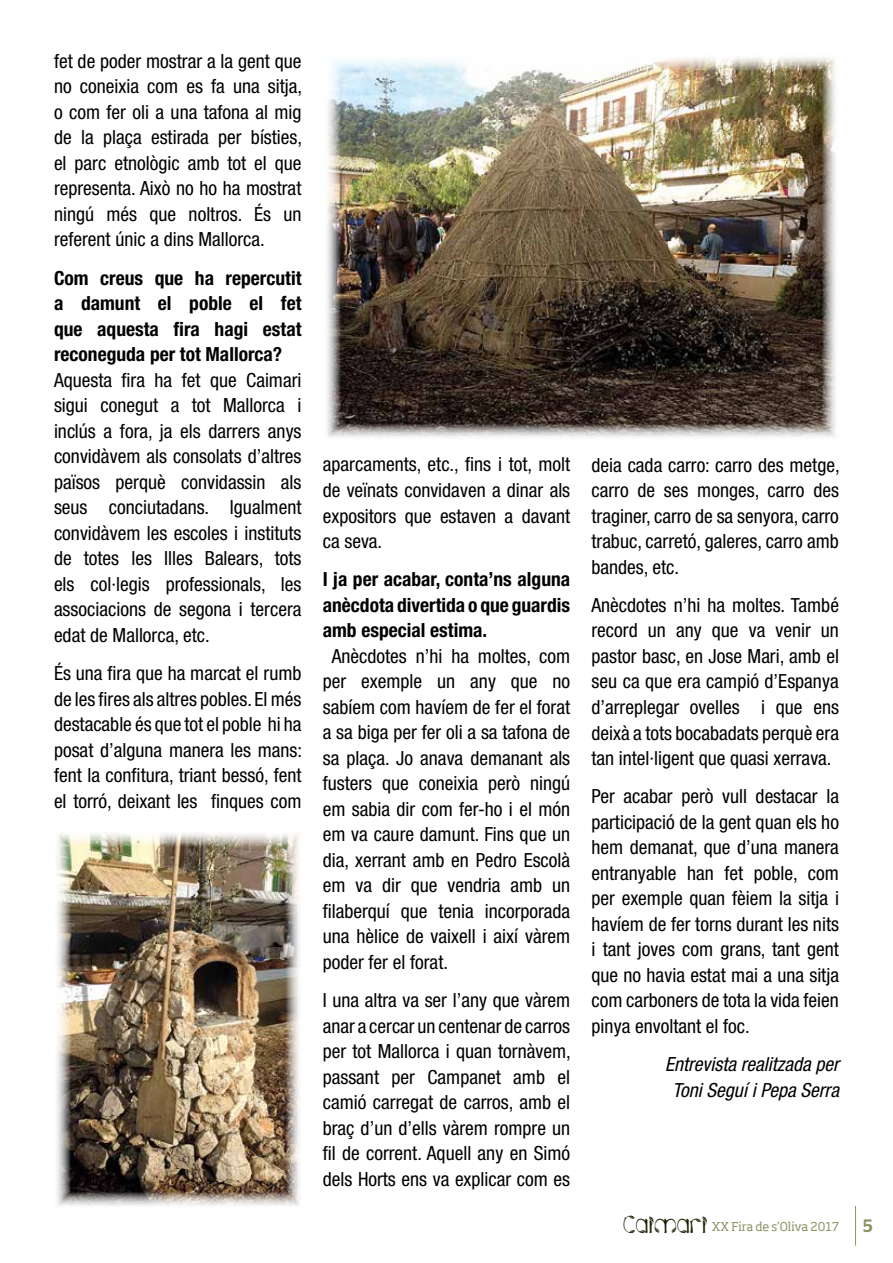
<style>
.page{position:relative;width:893px;height:1263px;background:#fff}
.page>*{position:absolute;margin:0;border:0;box-sizing:border-box;transform-origin:0 0}
.t1{font:condensed 19.5px/25.5px "Helvetica Neue LT Std";color:#000;text-align:justify}
.t2{font:700 condensed 19.5px/25.5px "Helvetica Neue LT Std";color:#000;text-align:justify}
.t3{font:italic condensed 19.5px/25.5px "Helvetica Neue LT Std";color:#000;text-align:center}
.t4{font:500 18px "Stag Sans";color:#8c9264}
.t5{font:12px "Soho Std";color:#8c9264}
.s1{font-family:"Hojasdeplata";font-size:25.5px;color:#182100}
</style>
<div class="page">
<hr style="left:855px;top:1206px;width:1px;height:40px;background:#8c9264">
<img style="left:327px;top:57px;width:508px;height:380px">
<img style="left:57px;top:833px;width:242px;height:373px">
<p class="t1" style="left:54px;top:48px;width:250px">fet de poder mostrar a la gent que no coneixia com es fa una sitja, o com fer oli a una tafona al mig de la plaça estirada per bísties, el parc etnològic amb tot el que representa. Això no ho ha mostrat ningú més que noltros. És un referent únic a dins Mallorca.</p>
<p class="t2" style="left:54px;top:265px;width:249px">Com creus que ha repercutit a damunt el poble el fet que aquesta fira hagi estat reconeguda per tot Mallorca?</p>
<p class="t1" style="left:54px;top:367px;width:249px">Aquesta fira ha fet que Caimari sigui conegut a tot Mallorca i inclús a fora, ja els darrers anys convidàvem als consolats d’altres països perquè convidassin als seus conciutadans. Igualment convidàvem les escoles i instituts de totes les Illes Balears, tots els col·legis professionals, les associacions de segona i tercera edat de Mallorca, etc.</p>
<p class="t1" style="left:54px;top:660px;width:250px">És una fira que ha marcat el rumb de les fires als altres pobles. El més destacable és que tot el poble hi ha posat d’alguna manera les mans: fent la confitura, triant bessó, fent el torró, deixant les finques com</p>
<p class="t1" style="left:323px;top:452px;width:249px">aparcaments, etc., fins i tot, molt de veïnats convidaven a dinar als expositors que estaven a davant ca seva.</p>
<p class="t2" style="left:323px;top:566px;width:249px">I ja per acabar, conta’ns alguna anècdota divertida o que guardis amb especial estima.</p>
<p class="t1" style="left:323px;top:643px;width:249px;text-indent:9px">Anècdotes n’hi ha moltes, com per exemple un any que no sabíem com havíem de fer el forat a sa biga per fer oli a sa tafona de sa plaça. Jo anava demanant als fusters que coneixia però ningú em sabia dir com fer-ho i el món em va caure damunt. Fins que un dia, xerrant amb en Pedro Escolà em va dir que vendria amb un filaberquí que tenia incorporada una hèlice de vaixell i així vàrem poder fer el forat.</p>
<p class="t1" style="left:323px;top:987px;width:250px">I una altra va ser l’any que vàrem anar a cercar un centenar de carros per tot Mallorca i quan tornàvem, passant per Campanet amb el camió carregat de carros, amb el braç d’un d’ells vàrem rompre un fil de corrent. Aquell any en Simó dels Horts ens va explicar com es</p>
<p class="t1" style="left:591px;top:452px;width:250px">deia cada carro: carro des metge, carro de ses monges, carro des traginer, carro de sa senyora, carro trabuc, carretó, galeres, carro amb bandes, etc.</p>
<p class="t1" style="left:591px;top:592px;width:249px">Anècdotes n’hi ha moltes. També record un any que va venir un pastor basc, en Jose Mari, amb el seu ca que era campió d’Espanya d’arreplegar ovelles i que ens deixà a tots bocabadats perquè era tan intel·ligent que quasi xerrava.</p>
<p class="t1" style="left:591px;top:783px;width:249px">Per acabar però vull destacar la participació de la gent quan els ho hem demanat, que d’una manera entranyable han fet poble, com per exemple quan fèiem la sitja i havíem de fer torns durant les nits i tant joves com grans, tant gent que no havia estat mai a una sitja com carboners de tota la vida feien pinya envoltant el foc.</p>
<p class="t3" style="left:665px;top:1052px;width:175px">Entrevista realitzada per<br>Toni Seguí i Pepa Serra</p>
<p class="t5" style="left:623px;top:1219px;width:217px"><span class="s1">Caimari</span> XX Fira de s’Oliva 2017</p>
<p class="t4" style="left:863px;top:1215px;width:11px">5</p>
</div>
